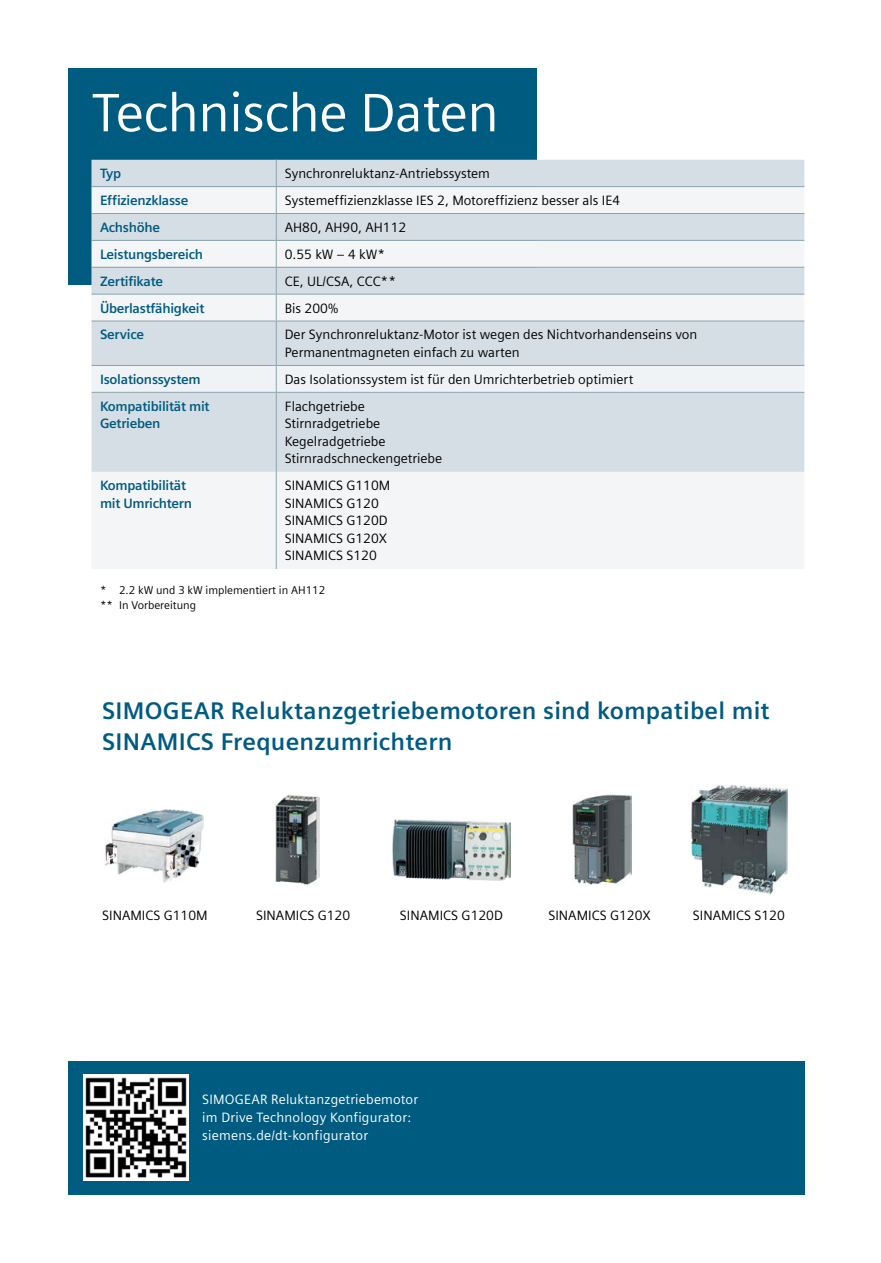
<style>
.page{position:relative;width:881px;height:1263px;background:#fff}
.page>*{position:absolute;margin:0;border:0;box-sizing:border-box;transform-origin:0 0}
.t1{font:54px "Siemens Sans Global";letter-spacing:-.01em;color:#fff}
.t2{font:700 24px/31.2px "Siemens Sans Global";letter-spacing:.01em;color:#005b81}
.t3{font:13.5px/17.5px "Siemens Sans Global";color:#000}
.t4{font:700 13.5px/17.5px "Siemens Sans Global";letter-spacing:-.02em;color:#005b81}
.t5{font:13.5px/17.5px "Siemens Sans Global";letter-spacing:.015em;color:#fff}
.t6{font:11.25px/14.7px "Siemens Sans Global";color:#000}
</style>
<div class="page">
<div style="left:68px;top:1061px;width:736px;height:134px;background:#005b81"></div>
<div style="left:68px;top:68px;width:468px;height:217px;background:#005b81"></div>
<div style="left:91px;top:160px;width:713px;height:26px;background:#d5dee4"></div>
<svg style="left:91px;top:187px;width:713px;height:382px;fill:#dbe2e6"></svg>
<hr style="left:91px;top:186px;width:185px;height:1px;background:#8ca3af">
<hr style="left:276px;top:186px;width:528px;height:1px;background:#8ca3af">
<hr style="left:91px;top:213px;width:185px;height:1px;background:#8ca3af">
<hr style="left:276px;top:213px;width:528px;height:1px;background:#8ca3af">
<hr style="left:91px;top:240px;width:185px;height:1px;background:#8ca3af">
<hr style="left:276px;top:240px;width:528px;height:1px;background:#8ca3af">
<hr style="left:91px;top:267px;width:185px;height:1px;background:#8ca3af">
<hr style="left:276px;top:267px;width:528px;height:1px;background:#8ca3af">
<hr style="left:91px;top:294px;width:185px;height:1px;background:#8ca3af">
<svg style="left:276px;top:160px;width:1px;height:161px"></svg>
<hr style="left:276px;top:294px;width:528px;height:1px;background:#8ca3af">
<hr style="left:91px;top:321px;width:185px;height:1px;background:#8ca3af">
<hr style="left:276px;top:321px;width:1px;height:44px;background:#8ca3af">
<hr style="left:276px;top:321px;width:528px;height:1px;background:#8ca3af">
<div style="left:91px;top:365px;width:713px;height:27px;background:#f0f3f5"></div>
<hr style="left:276px;top:365px;width:528px;height:1px;background:#8ca3af">
<hr style="left:91px;top:392px;width:185px;height:1px;background:#8ca3af">
<hr style="left:276px;top:393px;width:1px;height:79px;background:#8ca3af">
<hr style="left:276px;top:392px;width:528px;height:1px;background:#8ca3af">
<hr style="left:276px;top:472px;width:1px;height:97px;background:#8ca3af">
<img style="left:83px;top:1074px;width:106px;height:107px">
<img style="left:105px;top:809px;width:98px;height:73px">
<img style="left:275px;top:794px;width:44px;height:90px">
<img style="left:690px;top:785px;width:96px;height:109px">
<img style="left:392px;top:819px;width:118px;height:62px">
<img style="left:572px;top:794px;width:59px;height:90px">
<h1 class="t1" style="left:92px;top:73px;width:408px">Technische Daten</h1>
<p class="t4" style="left:100px;top:165px;width:23px">Typ</p>
<p class="t3" style="left:285px;top:165px;width:207px">Synchronreluktanz-Antriebssystem</p>
<p class="t4" style="left:100px;top:192px;width:90px">Effizienzklasse</p>
<p class="t3" style="left:285px;top:192px;width:337px">Systemeffizienzklasse IES 2, Motoreffizienz besser als IE4</p>
<p class="t4" style="left:100px;top:218px;width:62px">Achshöhe</p>
<p class="t3" style="left:285px;top:219px;width:123px">AH80, AH90, AH112</p>
<p class="t4" style="left:100px;top:245px;width:105px">Leistungsbereich</p>
<p class="t3" style="left:285px;top:246px;width:102px">0.55 kW – 4 kW*</p>
<p class="t4" style="left:100px;top:272px;width:65px">Zertifikate</p>
<p class="t3" style="left:285px;top:273px;width:113px">CE, UL/CSA, CCC**</p>
<p class="t4" style="left:100px;top:299px;width:106px">Überlastfähigkeit</p>
<p class="t3" style="left:285px;top:300px;width:55px">Bis 200%</p>
<p class="t4" style="left:100px;top:326px;width:46px">Service</p>
<p class="t3" style="left:285px;top:326px;width:414px">Der Synchronreluktanz-Motor ist wegen des Nichtvorhandenseins von<br>Permanentmagneten einfach zu warten</p>
<p class="t4" style="left:100px;top:370px;width:102px">Isolationssystem</p>
<p class="t3" style="left:285px;top:371px;width:350px">Das Isolationssystem ist für den Umrichterbetrieb optimiert</p>
<p class="t4" style="left:100px;top:397px;width:111px">Kompatibilität mit<br>Getrieben</p>
<p class="t3" style="left:285px;top:398px;width:159px">Flachgetriebe<br>Stirnradgetriebe<br>Kegelradgetriebe<br>Stirnradschneckengetriebe</p>
<p class="t4" style="left:100px;top:477px;width:93px">Kompatibilität mit Umrichtern</p>
<p class="t3" style="left:285px;top:477px;width:107px">SINAMICS G110M<br>SINAMICS G120<br>SINAMICS G120D<br>SINAMICS G120X<br>SINAMICS S120</p>
<p class="t6" style="left:100px;top:583px;width:226px">* 2.2 kW und 3 kW implementiert in AH112 ** In Vorbereitung</p>
<h2 class="t2" style="left:102px;top:695px;width:668px">SIMOGEAR Reluktanzgetriebemotoren sind kompatibel mit<br>SINAMICS Frequenzumrichtern</h2>
<p class="t3" style="left:102px;top:907px;width:107px">SINAMICS G110M</p>
<p class="t3" style="left:256px;top:907px;width:96px">SINAMICS G120</p>
<p class="t3" style="left:400px;top:907px;width:104px">SINAMICS G120D</p>
<p class="t3" style="left:548px;top:907px;width:104px">SINAMICS G120X</p>
<p class="t3" style="left:692px;top:907px;width:93px">SINAMICS S120</p>
<p class="t5" style="left:202px;top:1091px;width:217px">SIMOGEAR Reluktanzgetriebemotor im Drive Technology Konfigurator: siemens.de/dt-konfigurator</p>
</div>
